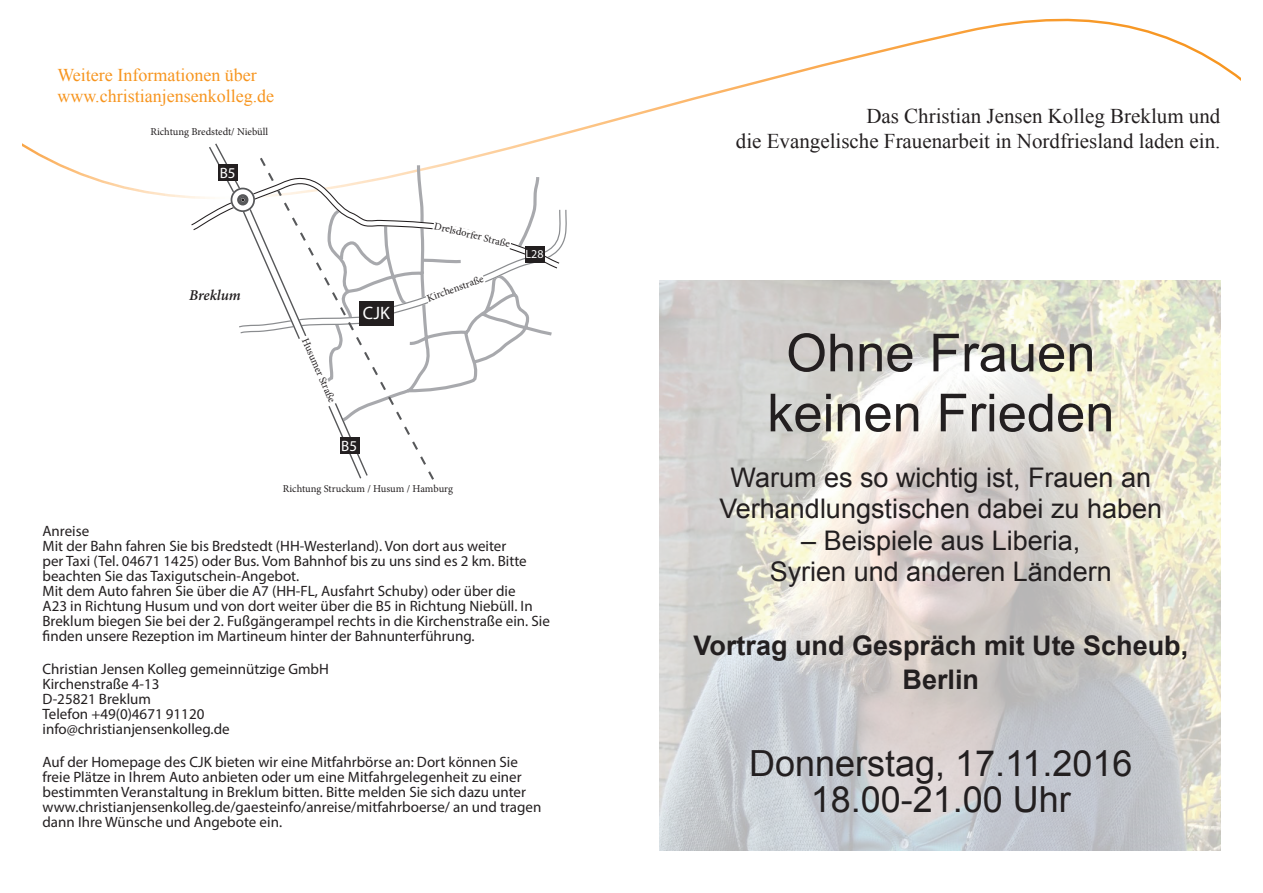
<style>
.page{position:relative;width:1263px;height:893px;background:#fff}
.page>*{position:absolute;margin:0;border:0;box-sizing:border-box;transform-origin:0 0}
.t1{font:52.5px/60px "Arial";color:#231f20;text-align:center}
.t2{font:36px/36px "Arial";color:#231f20;text-align:center}
.t3{font:27px/31.5px "Arial";color:#231f20;text-align:center}
.t4{font:700 27px/34.5px "Arial";color:#231f20;text-align:center}
.t5{font:21px/25.2px "Times New Roman";color:#231f20;text-align:right}
.t6{font:18px/21.6px "Times New Roman";color:#f7951f}
.t7{font:18px "Myriad Pro";color:#fff}
.t8{font:15px/15px "Myriad Pro";color:#231f20}
.t9{font:italic 600 15px "Minion Pro";letter-spacing:-.01em;color:#231f20}
.t10{font:15px "Myriad Pro";color:#fff}
.t11{font:12px "Myriad Pro";color:#fff}
.t12{font:10.5px "Minion Pro";letter-spacing:-.005em;color:#231f20}
</style>
<div class="page">
<img style="left:660px;top:286px;width:560px;height:564px">
<svg style="left:22px;top:18px;width:1219px;height:268px"></svg>
<svg style="left:238px;top:115px;width:323px;height:57px"></svg>
<svg style="left:201px;top:134px;width:174px;height:38px"></svg>
<svg style="left:208px;top:145px;width:154px;height:27px"></svg>
<svg style="left:258px;top:155px;width:186px;height:325px"></svg>
<div style="left:219px;top:164px;width:19px;height:17px;background:#231f20"></div>
<div style="left:340px;top:438px;width:19px;height:16px;background:#231f20"></div>
<svg style="left:184px;top:172px;width:383px;height:236px"></svg>
<div style="left:128px;top:128px;width:163px;height:13px;background:#fff"></div>
<p class="t6" style="left:57px;top:63px;width:218px">Weitere Informationen über www.christianjensenkolleg.de</p>
<p class="t12" style="left:151px;top:125px;width:119px">Richtung Bredstedt/ Niebüll</p>
<p class="t10" style="left:220px;top:164px;width:17px">B5</p>
<p class="t9" style="left:189px;top:285px;width:53px">Breklum</p>
<p class="t12" style="left:436px;top:218px;width:79px;rotate:14deg">Drelsdorfer Straße</p>
<p class="t12" style="left:311px;top:336px;width:70px;rotate:66deg">Husumer Straße</p>
<p class="t7" style="left:363px;top:302px;width:28px">CJK</p>
<p class="t10" style="left:341px;top:437px;width:17px">B5</p>
<p class="t12" style="left:425px;top:292px;width:61px;rotate:-20deg">Kirchenstraße</p>
<p class="t12" style="left:283px;top:482px;width:172px">Richtung Struckum / Husum / Hamburg</p>
<p class="t11" style="left:526px;top:246px;width:19px">L28</p>
<p class="t8" style="left:43px;top:524px;width:509px">Anreise<br>Mit der Bahn fahren Sie bis Bredstedt (HH-Westerland). Von dort aus weiter<br>per Taxi (Tel. 04671 1425) oder Bus. Vom Bahnhof bis zu uns sind es 2 km. Bitte beachten Sie das Taxigutschein-Angebot.<br>Mit dem Auto fahren Sie über die A7 (HH-FL, Ausfahrt Schuby) oder über die<br>A23 in Richtung Husum und von dort weiter über die B5 in Richtung Niebüll. In Breklum biegen Sie bei der 2. Fußgängerampel rechts in die Kirchenstraße ein. Sie finden unsere Rezeption im Martineum hinter der Bahnunterführung.</p>
<p class="t8" style="left:43px;top:662px;width:288px">Christian Jensen Kolleg gemeinnützige GmbH<br>Kirchenstraße 4-13<br>D-25821 Breklum<br>Telefon +49(0)4671 91120 info@christianjensenkolleg.de</p>
<p class="t8" style="left:43px;top:755px;width:500px">Auf der Homepage des CJK bieten wir eine Mitfahrbörse an: Dort können Sie freie Plätze in Ihrem Auto anbieten oder um eine Mitfahrgelegenheit zu einer bestimmten Veranstaltung in Breklum bitten. Bitte melden Sie sich dazu unter www.christianjensenkolleg.de/gaesteinfo/anreise/mitfahrboerse/ an und tragen dann Ihre Wünsche und Angebote ein.</p>
<h3 class="t5" style="left:736px;top:103px;width:486px">Das Christian Jensen Kolleg Breklum und<br>die Evangelische Frauenarbeit in Nordfriesland laden ein.</h3>
<h1 class="t1" style="left:767px;top:323px;width:349px">Ohne Frauen keinen Frieden</h1>
<h3 class="t3" style="left:719px;top:462px;width:444px">Warum es so wichtig ist, Frauen an<br>Verhandlungstischen dabei zu haben</h3>
<h3 class="t3" style="left:770px;top:525px;width:344px">– Beispiele aus Liberia,<br>Syrien und anderen Ländern</h3>
<h3 class="t4" style="left:693px;top:629px;width:496px">Vortrag und Gespräch mit Ute Scheub,<br>Berlin</h3>
<h2 class="t2" style="left:749px;top:746px;width:385px">Donnerstag, 17.11.2016<br>18.00-21.00 Uhr</h2>
</div>
